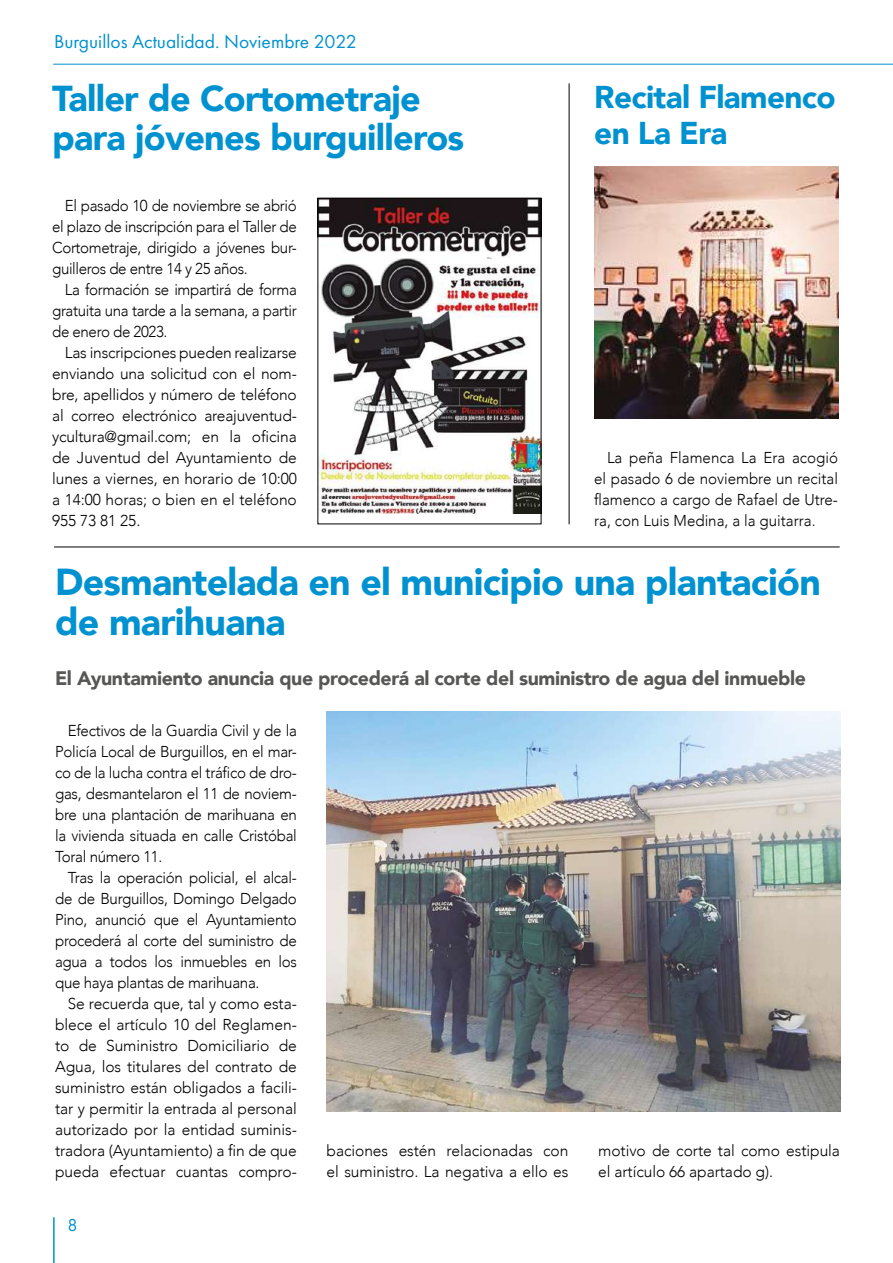
<style>
.page{position:relative;width:893px;height:1263px;background:#fff}
.page>*{position:absolute;margin:0;border:0;box-sizing:border-box;transform-origin:0 0}
.t1{font:900 37.5px/40.5px "Avenir";letter-spacing:-.02em;color:#0092d0}
.t2{font:900 36px/39px "Avenir";letter-spacing:-.02em;color:#0092d0}
.t3{font:900 31.5px/36px "Avenir";letter-spacing:-.02em;color:#0092d0}
.t4{font:900 19.5px "Avenir";letter-spacing:-.02em;color:#575756}
.t5{font:19.5px "Futura PT";color:#0092d0}
.t6{font:18px "Futura PT";color:#0092d0}
.t7{font:300 15.75px/21px "Avenir";letter-spacing:-.005em;color:#000;text-align:justify;scale:.96 1}
.t8{font:300 15.75px/21px "Avenir";letter-spacing:-.005em;color:#000}
</style>
<div class="page">
<hr style="left:53px;top:1217px;width:2px;height:46px;background:#0092d0">
<hr style="left:53px;top:64px;width:840px;height:1px;background:#0092d0">
<img style="left:327px;top:711px;width:513px;height:400px">
<hr style="left:54px;top:547px;width:786px;height:1px;background:#000">
<hr style="left:569px;top:83px;width:1px;height:441px;background:#000">
<img style="left:594px;top:167px;width:244px;height:252px">
<img style="left:319px;top:200px;width:220px;height:313px">
<div style="left:317px;top:198px;width:224px;height:326px;border:1px solid #000"></div>
<p class="t5" style="left:54px;top:29px;width:304px">Burguillos Actualidad. Noviembre 2022</p>
<h2 class="t2" style="left:52px;top:78px;width:414px">Taller de Cortometraje para jóvenes burguilleros</h2>
<p class="t7" style="left:52px;top:195px;width:256px;text-indent:13px">El pasado 10 de noviembre se abrió el plazo de inscripción para el Taller de Cortometraje, dirigido a jóvenes bur&shy;guilleros de entre 14 y 25 años.</p>
<p class="t7" style="left:52px;top:279px;width:256px;text-indent:13px">La formación se impartirá de forma gratuita una tarde a la semana, a partir de enero de 2023.</p>
<p class="t8" style="left:52px;top:342px;width:246px;text-align:justify;text-indent:13px">Las inscripciones pueden realizarse enviando una solicitud con el nom&shy;bre, apellidos y número de teléfono al correo electrónico areajuventud&shy;ycultura@gmail.com; en la oficina de Juventud del Ayuntamiento de lunes a viernes, en horario de 10:00 a 14:00 horas; o bien en el teléfono 955 73 81 25.</p>
<h3 class="t3" style="left:594px;top:78px;width:243px">Recital Flamenco en La Era</h3>
<p class="t7" style="left:594px;top:447px;width:255px;text-indent:13px">La peña Flamenca La Era acogió el pasado 6 de noviembre un recital flamenco a cargo de Rafael de Utre&shy;ra, con Luis Medina, a la guitarra.</p>
<h1 class="t1" style="left:55px;top:561px;width:767px">Desmantelada en el municipio una plantación de marihuana</h1>
<p class="t4" style="left:55px;top:662px;width:752px">El Ayuntamiento anuncia que procederá al corte del suministro de agua del inmueble</p>
<p class="t7" style="left:55px;top:720px;width:253px;text-indent:13px">Efectivos de la Guardia Civil y de la Policía Local de Burguillos, en el mar&shy;co de la lucha contra el tráfico de dro&shy;gas, desmantelaron el 11 de noviem&shy;bre una plantación de marihuana en la vivienda situada en calle Cristóbal Toral número 11.</p>
<p class="t7" style="left:55px;top:867px;width:253px;text-indent:13px">Tras la operación policial, el alcal&shy;de de Burguillos, Domingo Delgado Pino, anunció que el Ayuntamiento procederá al corte del suministro de agua a todos los inmuebles en los que haya plantas de marihuana.</p>
<p class="t7" style="left:55px;top:993px;width:253px;text-indent:13px">Se recuerda que, tal y como esta&shy;blece el artículo 10 del Reglamen&shy;to de Suministro Domiciliario de Agua, los titulares del contrato de suministro están obligados a facili&shy;tar y permitir la entrada al personal autorizado por la entidad suminis&shy;tradora (Ayuntamiento) a fin de que pueda efectuar cuantas compro-</p>
<p class="t6" style="left:68px;top:1214px;width:12px">8</p>
<p class="t8" style="left:327px;top:1140px;width:243px">baciones estén relacionadas con el suministro. La negativa a ello es</p>
<p class="t8" style="left:598px;top:1140px;width:243px">motivo de corte tal como estipula el artículo 66 apartado g).</p>
</div>
